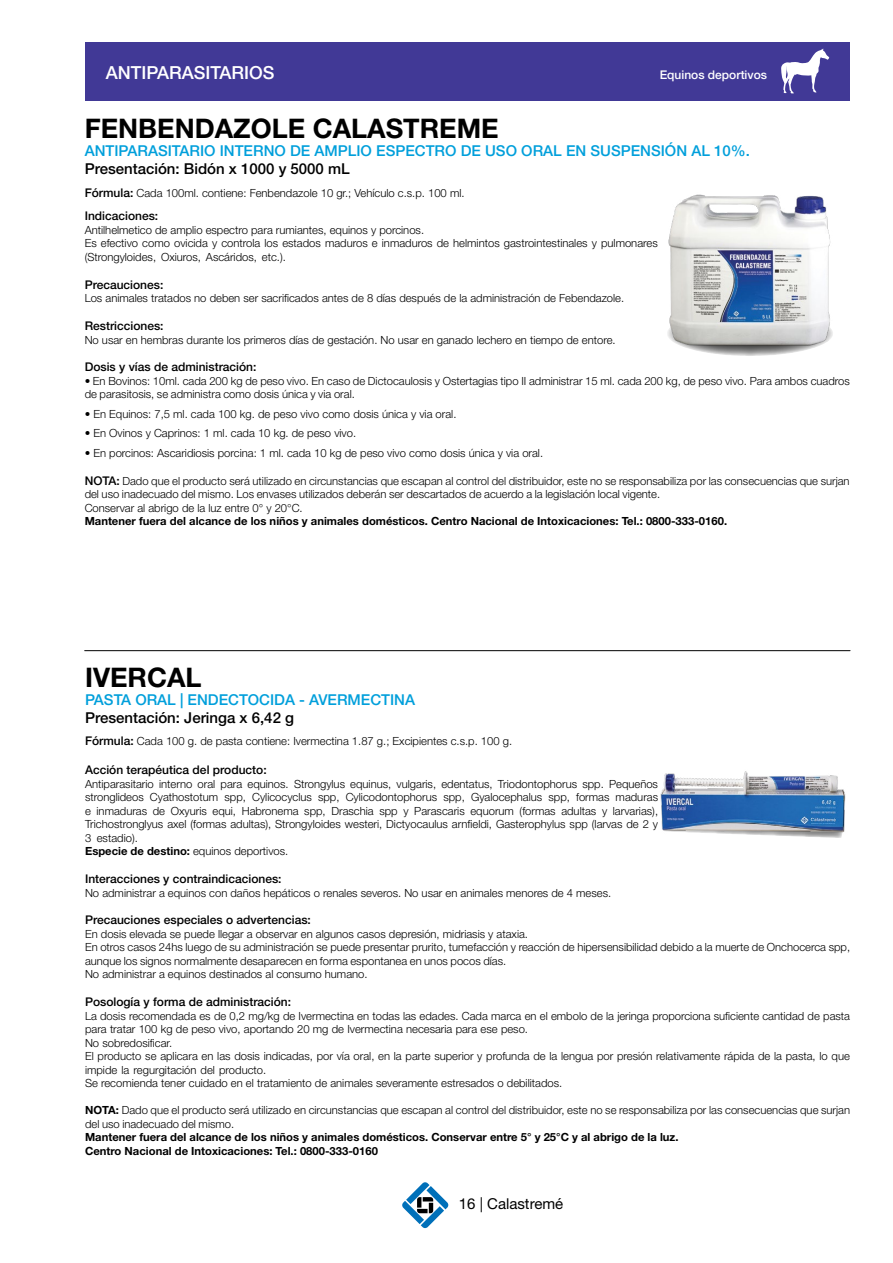
<style>
.page{position:relative;width:893px;height:1263px;background:#fff}
.page>*{position:absolute;margin:0;border:0;box-sizing:border-box;transform-origin:0 0}
.t1{font:700 27px "Helvetica Neue LT Std";color:#000}
.t2{font:500 18px "Helvetica Neue LT Std";color:#fff}
.t3{font:500 15px "Helvetica Neue LT Std";color:#009fdb}
.t4{font:500 15px "Helvetica Neue LT Std";color:#000}
.t5{font:15px "Helvetica Neue LT Std";color:#000}
.t6{font:500 12px "Helvetica Neue LT Std";color:#000}
.t7{font:500 12px "Helvetica Neue LT Std";color:#fff}
.t8{font:300 11.25px/13.5px "Helvetica Neue LT Std";color:#000}
.t9{font:700 11.25px/13.5px "Helvetica Neue LT Std";color:#000}
.s1{font-weight:500;font-size:12px}
.s2{font-weight:700}
</style>
<div class="page">
<svg style="left:402px;top:1182px;width:47px;height:46px"></svg>
<hr style="left:85px;top:650px;width:765px;height:1px;background:#000">
<svg style="left:666px;top:311px;width:167px;height:45px"></svg>
<img style="left:666px;top:194px;width:167px;height:158px">
<div style="left:85px;top:43px;width:765px;height:58px;background:#413996"></div>
<svg style="left:781px;top:48px;width:48px;height:46px"></svg>
<img style="left:660px;top:771px;width:186px;height:67px">
<h2 class="t2" style="left:106px;top:62px;width:170px">ANTIPARASITARIOS</h2>
<p class="t7" style="left:660px;top:67px;width:109px">Equinos deportivos</p>
<h1 class="t1" style="left:85px;top:112px;width:416px">FENBENDAZOLE CALASTREME</h1>
<h3 class="t3" style="left:85px;top:142px;width:667px">ANTIPARASITARIO INTERNO DE AMPLIO ESPECTRO DE USO ORAL EN SUSPENSIÓN AL 10%.</h3>
<h3 class="t4" style="left:85px;top:160px;width:267px">Presentación: Bidón x 1000 y 5000 mL</h3>
<p class="t8" style="left:85px;top:186px;width:381px"><span class="s1">Fórmula:</span> Cada 100ml. contiene: Fenbendazole 10 gr.; Vehículo c.s.p. 100 ml.</p>
<p class="t6" style="left:85px;top:209px;width:75px">Indicaciones:</p>
<p class="t8" style="left:85px;top:223px;width:575px">Antilhelmetico de amplio espectro para rumiantes, equinos y porcinos.<br>Es efectivo como ovicida y controla los estados maduros e inmaduros de helmintos gastrointestinales y pulmonares (Strongyloides, Oxiuros, Ascáridos, etc.).</p>
<p class="t6" style="left:85px;top:277px;width:80px">Precauciones:</p>
<p class="t8" style="left:85px;top:291px;width:541px">Los animales tratados no deben ser sacrificados antes de 8 días después de la administración de Febendazole.</p>
<p class="t6" style="left:85px;top:319px;width:80px">Restricciones:</p>
<p class="t8" style="left:85px;top:333px;width:533px">No usar en hembras durante los primeros días de gestación. No usar en ganado lechero en tiempo de entore.</p>
<p class="t6" style="left:85px;top:360px;width:173px">Dosis y vías de administración:</p>
<p class="t8" style="left:85px;top:374px;width:767px">• En Bovinos: 10ml. cada 200 kg de peso vivo. En caso de Dictocaulosis y Ostertagias tipo II administrar 15 ml. cada 200 kg, de peso vivo. Para ambos cuadros de parasitosis, se administra como dosis única y via oral.</p>
<p class="t8" style="left:85px;top:407px;width:373px">• En Equinos: 7,5 ml. cada 100 kg. de peso vivo como dosis única y via oral.</p>
<p class="t8" style="left:85px;top:426px;width:273px">• En Ovinos y Caprinos: 1 ml. cada 10 kg. de peso vivo.</p>
<p class="t8" style="left:85px;top:446px;width:460px">• En porcinos: Ascaridiosis porcina: 1 ml. cada 10 kg de peso vivo como dosis única y via oral.</p>
<p class="t8" style="left:85px;top:474px;width:766px"><span class="s1">NOTA:</span> Dado que el producto será utilizado en circunstancias que escapan al control del distribuidor, este no se responsabiliza por las consecuencias que surjan del uso inadecuado del mismo. Los envases utilizados deberán ser descartados de acuerdo a la legislación local vigente.<br>Conservar al abrigo de la luz entre 0° y 20°C.</p>
<p class="t9" style="left:85px;top:514px;width:644px">Mantener fuera del alcance de los niños y animales domésticos. Centro Nacional de Intoxicaciones: Tel.: 0800-333-0160.</p>
<h1 class="t1" style="left:85px;top:660px;width:118px">IVERCAL</h1>
<h3 class="t3" style="left:85px;top:690px;width:332px">PASTA ORAL | ENDECTOCIDA - AVERMECTINA</h3>
<h3 class="t4" style="left:85px;top:708px;width:211px">Presentación: Jeringa x 6,42 g</h3>
<p class="t8" style="left:85px;top:734px;width:429px"><span class="s1">Fórmula:</span> Cada 100 g. de pasta contiene: Ivermectina 1.87 g.; Excipientes c.s.p. 100 g.</p>
<p class="t6" style="left:85px;top:763px;width:183px">Acción terapéutica del producto:</p>
<p class="t8" style="left:85px;top:777px;width:575px">Antiparasitario interno oral para equinos. Strongylus equinus, vulgaris, edentatus, Triodontophorus spp. Pequeños stronglideos Cyathostotum spp, Cylicocyclus spp, Cylicodontophorus spp, Gyalocephalus spp, formas maduras e inmaduras de Oxyuris equi, Habronema spp, Draschia spp y Parascaris equorum (formas adultas y larvarias), Trichostronglyus axel (formas adultas), Strongyloides westeri, Dictyocaulus arnfieldi, Gasterophylus spp (larvas de 2 y 3 estadio).<br><span class="s2">Especie de destino:</span> equinos deportivos.</p>
<p class="t6" style="left:85px;top:871px;width:198px">Interacciones y contraindicaciones:</p>
<p class="t8" style="left:85px;top:885px;width:528px">No administrar a equinos con daños hepáticos o renales severos. No usar en animales menores de 4 meses.</p>
<p class="t6" style="left:85px;top:913px;width:227px">Precauciones especiales o advertencias:</p>
<p class="t8" style="left:85px;top:927px;width:767px">En dosis elevada se puede llegar a observar en algunos casos depresión, midriasis y ataxia.<br>En otros casos 24hs luego de su administración se puede presentar prurito, tumefacción y reacción de hipersensibilidad debido a la muerte de Onchocerca spp, aunque los signos normalmente desaparecen en forma espontanea en unos pocos días.<br>No administrar a equinos destinados al consumo humano.</p>
<p class="t6" style="left:85px;top:995px;width:208px">Posología y forma de administración:</p>
<p class="t8" style="left:85px;top:1009px;width:766px">La dosis recomendada es de 0,2 mg/kg de Ivermectina en todas las edades. Cada marca en el embolo de la jeringa proporciona suficiente cantidad de pasta para tratar 100 kg de peso vivo, aportando 20 mg de Ivermectina necesaria para ese peso.<br>No sobredosificar.<br>El producto se aplicara en las dosis indicadas, por vía oral, en la parte superior y profunda de la lengua por presión relativamente rápida de la pasta, lo que impide la regurgitación del producto.<br>Se recomienda tener cuidado en el tratamiento de animales severamente estresados o debilitados.</p>
<p class="t8" style="left:85px;top:1103px;width:767px"><span class="s2">NOTA:</span> Dado que el producto será utilizado en circunstancias que escapan al control del distribuidor, este no se responsabiliza por las consecuencias que surjan del uso inadecuado del mismo.</p>
<p class="t9" style="left:85px;top:1130px;width:595px">Mantener fuera del alcance de los niños y animales domésticos. Conservar entre 5° y 25°C y al abrigo de la luz.<br>Centro Nacional de Intoxicaciones: Tel.: 0800-333-0160</p>
<h3 class="t5" style="left:459px;top:1194px;width:106px">16 | Calastremé</h3>
</div>
